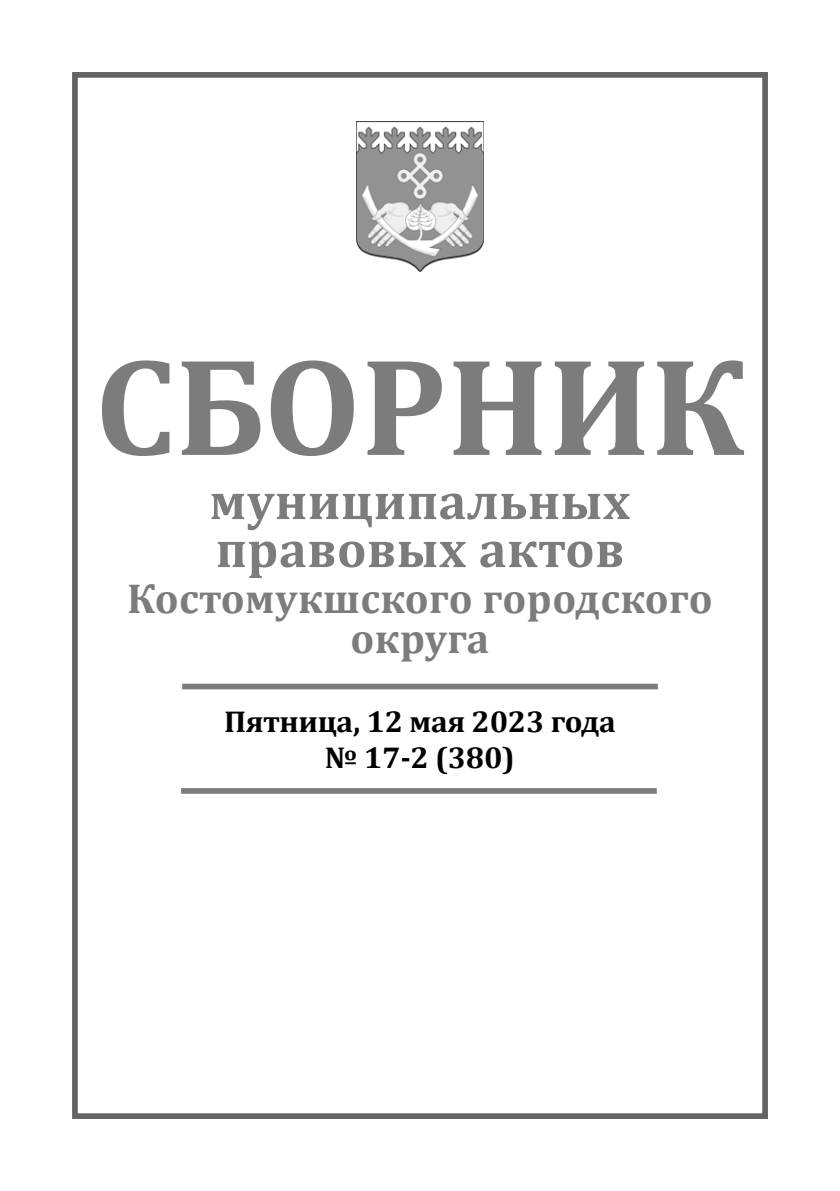
<style>
.page{position:relative;width:840px;height:1191px;background:#fff}
.page>*{position:absolute;margin:0;border:0;box-sizing:border-box;transform-origin:0 0}
.t1{font:700 140px "Cambria";color:#7c7c7c}
.t2{font:700 52px/48px "Cambria";letter-spacing:.01em;color:#7c7c7c}
.t3{font:700 42px/40px "Cambria";letter-spacing:.01em;color:#7c7c7c;text-align:center}
.t4{font:700 30.2px/36px "Cambria";letter-spacing:-.01em;color:#000;text-align:center}
</style>
<div class="page">
<div style="left:72px;top:72px;width:695px;height:1047px;border:6px solid #636363"></div>
<img style="left:356px;top:122px;width:127px;height:150px">
<div style="left:182px;top:683px;width:475px;height:6px;background:#7c7c7c"></div>
<div style="left:181px;top:788px;width:475px;height:5px;background:#7c7c7c"></div>
<h1 class="t1" style="left:95px;top:308px;width:651px">СБОРНИК</h1>
<h2 class="t2" style="left:209px;top:475px;width:422px">муниципальных правовых актов</h2>
<h3 class="t3" style="left:127px;top:577px;width:586px">Костомукшского городского округа</h3>
<p class="t4" style="left:224px;top:703px;width:393px">Пятница, 12 мая 2023 года № 17-2 (380)</p>
</div>
